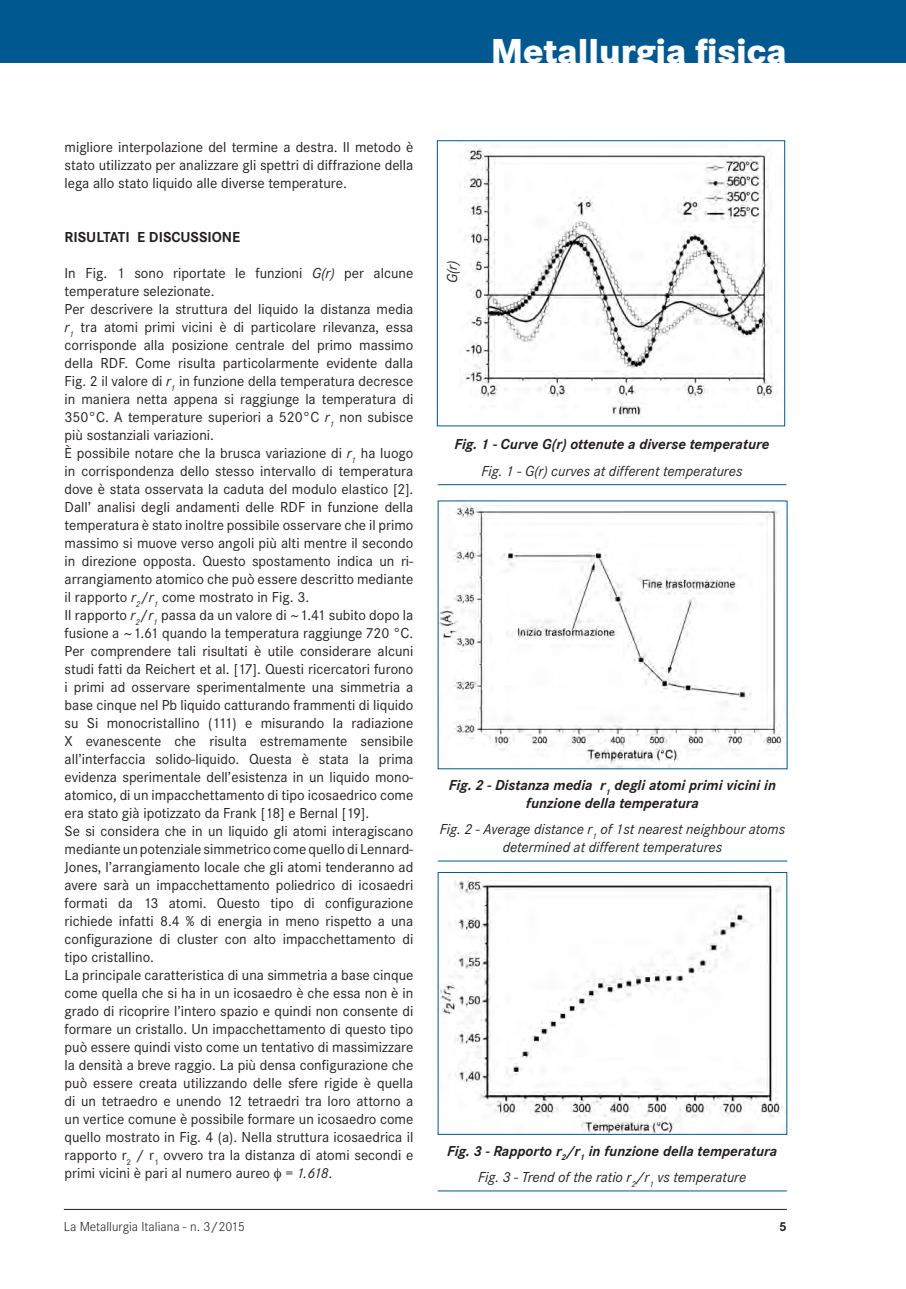
<style>
.page{position:relative;width:906px;height:1289px;background:#fff}
.page>*{position:absolute;margin:0;border:0;box-sizing:border-box;transform-origin:0 0}
.t1{font:800 36px "Corporate S";color:#fff}
.t2{font:15px/18px "Corporate S";color:#231f20;text-align:justify}
.t3{font:italic 700 15px/18px "Corporate S";color:#231f20;text-align:center}
.t4{font:italic 15px/18px "Corporate S";color:#231f20;text-align:center}
.t5{font:700 15px "Corporate S";color:#231f20}
.t6{font:300 13.5px "Corporate S";color:#231f20}
.t7{font:700 13.5px "Corporate S";color:#231f20}
.s1{font-style:italic}
.s2{font-weight:400}
</style>
<div class="page">
<hr style="left:64px;top:1208px;width:723px;height:1px;background:#231f20">
<div style="left:0;top:0;width:906px;height:62px;background:#005890"></div>
<img style="left:464px;top:145px;width:313px;height:272px">
<div style="left:437px;top:140px;width:348px;height:286px;border:1px solid #005890"></div>
<hr style="left:438px;top:484px;width:348px;height:1px;background:#005890">
<img style="left:440px;top:504px;width:343px;height:263px">
<hr style="left:438px;top:860px;width:349px;height:1px;background:#005890">
<img style="left:440px;top:877px;width:343px;height:255px">
<hr style="left:438px;top:1190px;width:349px;height:1px;background:#005890">
<h1 class="t1" style="left:491px;top:30px;width:298px">Metallurgia fisica</h1>
<p class="t2" style="left:65px;top:138px;width:350px">migliore interpolazione del termine a destra. Il metodo è stato utilizzato per analizzare gli spettri di diffrazione della lega allo stato liquido alle diverse temperature.</p>
<p class="t5" style="left:65px;top:228px;width:176px">RISULTATI E DISCUSSIONE</p>
<p class="t2" style="left:65px;top:264px;width:350px;text-align:left">In Fig. 1 sono riportate le funzioni <span class="s1">G(r)</span> per alcune temperature selezionate.<br>Per descrivere la struttura del liquido la distanza media <span class="s1">r</span><sub>1</sub> tra atomi primi vicini è di particolare rilevanza, essa corrisponde alla posizione centrale del primo massimo della RDF. Come risulta particolarmente evidente dalla Fig. 2 il valore di <span class="s1">r</span><sub>1</sub> in funzione della temperatura decresce in maniera netta appena si raggiunge la temperatura di 350°C. A temperature superiori a 520°C <span class="s1">r</span><sub>1</sub> non subisce più sostanziali variazioni.<br>È possibile notare che la brusca variazione di <span class="s1">r</span><sub>1</sub> ha luogo in corrispondenza dello stesso intervallo di temperatura dove è stata osservata la caduta del modulo elastico [2].<br>Dall’ analisi degli andamenti delle RDF in funzione della temperatura è stato inoltre possibile osservare che il primo massimo si muove verso angoli più alti mentre il secondo in direzione opposta. Questo spostamento indica un ri&shy;arrangiamento atomico che può essere descritto mediante il rapporto <span class="s1">r</span><sub>2</sub>/<span class="s1">r</span><sub>1</sub> come mostrato in Fig. 3.<br>Il rapporto <span class="s1">r</span><sub>2</sub>/<span class="s1">r</span><sub>1</sub> passa da un valore di ~1.41 subito dopo la fusione a ~1.61 quando la temperatura raggiunge 720 °C.<br>Per comprendere tali risultati è utile considerare alcuni studi fatti da Reichert et al. [17]. Questi ricercatori furono i primi ad osservare sperimentalmente una simmetria a base cinque nel Pb liquido catturando frammenti di liquido su Si monocristallino (111) e misurando la radiazione X evanescente che risulta estremamente sensibile all’interfaccia solido-liquido. Questa è stata la prima evidenza sperimentale dell’esistenza in un liquido mono&shy;atomico, di un impacchettamento di tipo icosaedrico come era stato già ipotizzato da Frank [18] e Bernal [19].<br>Se si considera che in un liquido gli atomi interagiscano mediante un potenziale simmetrico come quello di Lennard-Jones, l’arrangiamento locale che gli atomi tenderanno ad avere sarà un impacchettamento poliedrico di icosaedri formati da 13 atomi. Questo tipo di configurazione richiede infatti 8.4 % di energia in meno rispetto a una configurazione di cluster con alto impacchettamento di tipo cristallino.<br>La principale caratteristica di una simmetria a base cinque come quella che si ha in un icosaedro è che essa non è in grado di ricoprire l’intero spazio e quindi non consente di formare un cristallo. Un impacchettamento di questo tipo può essere quindi visto come un tentativo di massimizzare la densità a breve raggio. La più densa configurazione che può essere creata utilizzando delle sfere rigide è quella di un tetraedro e unendo 12 tetraedri tra loro attorno a un vertice comune è possibile formare un icosaedro come quello mostrato in Fig. 4 (a). Nella struttura icosaedrica il rapporto r<sub>2</sub> / r<sub>1</sub> ovvero tra la distanza di atomi secondi e primi vicini è pari al numero aureo <span class="s1">= 1.618</span>.</p>
<p class="t4" style="left:443px;top:283px;width:25px;rotate:-90deg">G(r)</p>
<p class="t3" style="left:454px;top:435px;width:316px">Fig. 1 - Curve G(r) ottenute a diverse temperature</p>
<p class="t4" style="left:481px;top:462px;width:262px">Fig. 1 - G(r) curves at different temperatures</p>
<p class="t3" style="left:449px;top:775px;width:329px">Fig. 2 - Distanza media r<sub>1</sub> degli atomi primi vicini in funzione della temperatura</p>
<p class="t4" style="left:440px;top:820px;width:347px">Fig. 2 - Average distance r<sub>1</sub> of 1st nearest neighbour atoms determined at different temperatures</p>
<p class="t3" style="left:447px;top:1137px;width:331px;line-height:26.5px">Fig. 3 - Rapporto r<sub>2</sub>/r<sub>1</sub> in funzione della temperatura<br><span class="s2">Fig. 3 - Trend of the ratio r</span><sub>2</sub><span class="s2">/r</span><sub>1</sub> <span class="s2">vs temperature</span></p>
<p class="t6" style="left:64px;top:1218px;width:182px">La Metallurgia Italiana - n. 3/2015</p>
<p class="t7" style="left:779px;top:1218px;width:9px">5</p>
</div>
